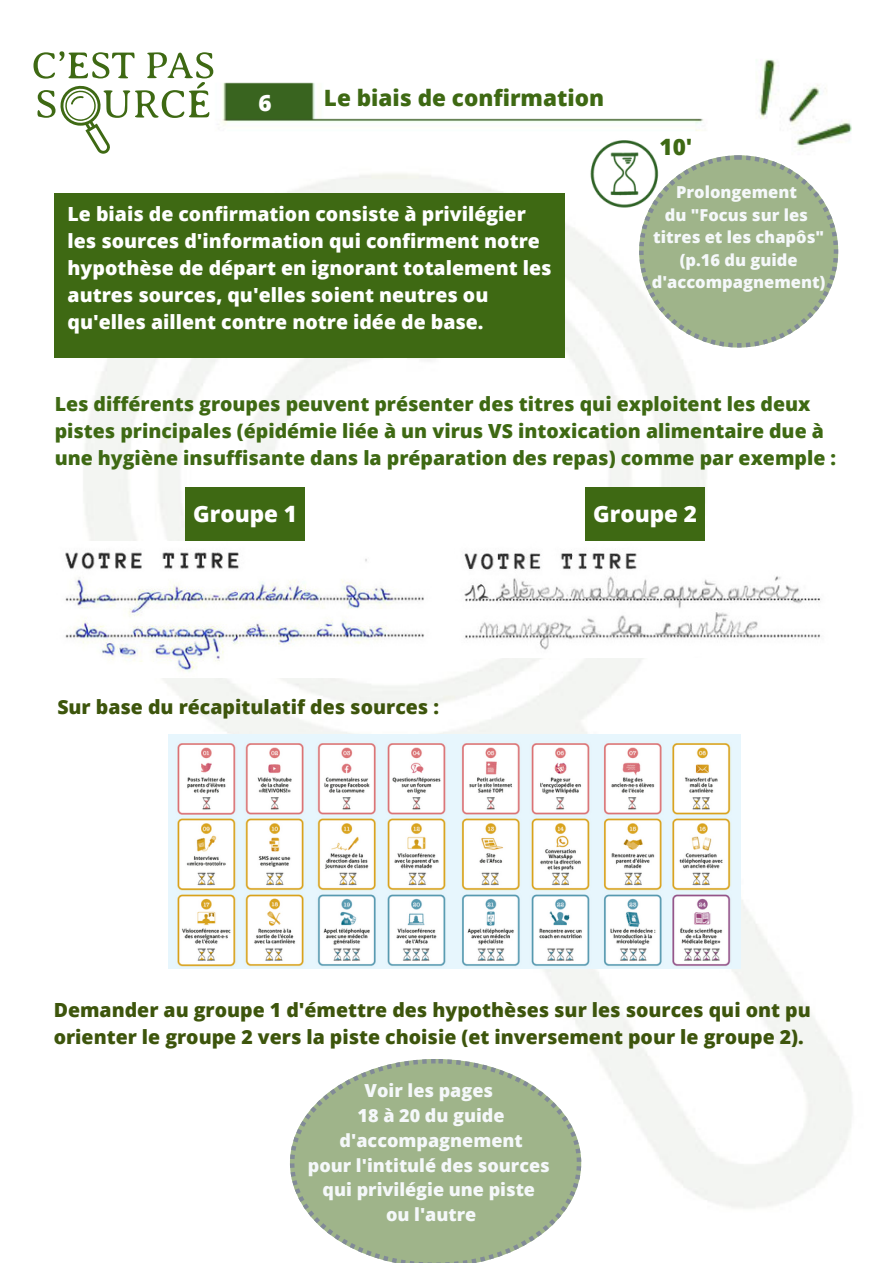
<style>
.page{position:relative;width:893px;height:1264px;background:#fff}
.page>*{position:absolute;margin:0;border:0;box-sizing:border-box;transform-origin:0 0}
.t1{font:800 22.5px "Open Sans";color:#3e6913}
.t2{font:800 22.5px "Open Sans";color:#fff}
.t3{font:800 19.5px/27px "Open Sans";color:#3e6913}
.t4{font:800 19.5px/27px "Open Sans";color:#fff}
.t5{font:800 19.5px/27px "Open Sans";color:#3d550c}
.t6{font:800 18px/24.8px "Open Sans";color:#f5f8fa;text-align:center}
.t7{font:800 16.5px/22.5px "Open Sans";color:#f5f8fa;text-align:center}
</style>
<div class="page">
<img style="left:54px;top:59px;width:798px;height:1149px">
<svg style="left:33px;top:51px;width:180px;height:103px"></svg>
<div style="left:54px;top:193px;width:510px;height:164px;background:#3e6913"></div>
<img style="left:582px;top:133px;width:84px;height:84px;border-radius:50%">
<img style="left:55px;top:541px;width:381px;height:136px">
<img style="left:454px;top:541px;width:381px;height:116px">
<svg style="left:639px;top:155px;width:199px;height:192px"></svg>
<img style="left:168px;top:734px;width:573px;height:234px">
<div style="left:186px;top:487px;width:119px;height:54px;background:#3e6913"></div>
<div style="left:585px;top:487px;width:119px;height:54px;background:#3e6913"></div>
<svg style="left:290px;top:1058px;width:291px;height:204px;fill:#9fb48a"></svg>
<p class="t2" style="left:258px;top:87px;width:15px">6</p>
<p class="t1" style="left:324px;top:82px;width:281px">Le biais de confirmation</p>
<p class="t4" style="left:68px;top:200px;width:485px">Le biais de confirmation consiste à privilégier les sources d'information qui confirment notre hypothèse de départ en ignorant totalement les autres sources, qu'elles soient neutres ou qu'elles aillent contre notre idée de base.</p>
<p class="t1" style="left:659px;top:131px;width:34px">10'</p>
<p class="t7" style="left:651px;top:180px;width:175px">Prolongement<br>du "Focus sur les titres et les chapôs" (p.16 du guide d'accompagnement)</p>
<p class="t3" style="left:55px;top:390px;width:782px">Les différents groupes peuvent présenter des titres qui exploitent les deux pistes principales (épidémie liée à un virus VS intoxication alimentaire due à une hygiène insuffisante dans la préparation des repas) comme par exemple :</p>
<p class="t2" style="left:193px;top:497px;width:105px">Groupe 1</p>
<p class="t2" style="left:593px;top:497px;width:105px">Groupe 2</p>
<p class="t5" style="left:57px;top:693px;width:383px">Sur base du récapitulatif des sources :</p>
<p class="t5" style="left:54px;top:995px;width:758px">Demander au groupe 1 d'émettre des hypothèses sur les sources qui ont pu orienter le groupe 2 vers la piste choisie (et inversement pour le groupe 2).</p>
<p class="t6" style="left:308px;top:1077px;width:243px">Voir les pages<br>18 à 20 du guide d'accompagnement<br>pour l'intitulé des sources qui privilégie une piste<br>ou l'autre</p>
</div>
